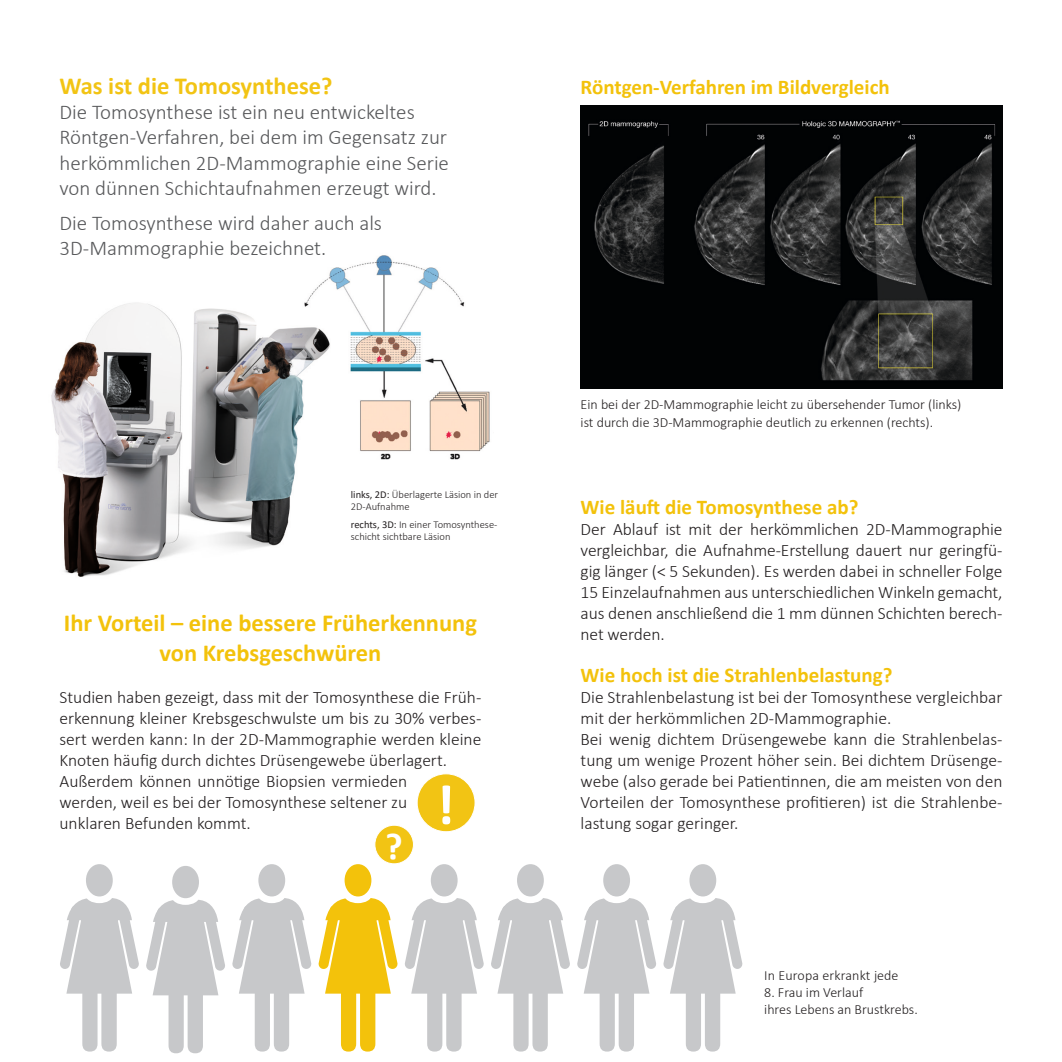
<style>
.page{position:relative;width:1062px;height:1062px;background:#fff}
.page>*{position:absolute;margin:0;border:0;box-sizing:border-box;transform-origin:0 0}
.t1{font:700 57.05px "Calibri";color:#fff}
.t2{font:700 37.98px "Calibri";color:#fff}
.t3{font:700 24.5px/29.8px "Calibri";color:#f3c20b;text-align:center}
.t4{font:700 24.5px "Calibri";color:#f2c414}
.t5{font:300 21px/25.2px "Calibri";color:#57585a}
.t6{font:700 21px "Calibri";color:#f3c20b}
.t7{font:300 17.5px/21px "Calibri";color:#231f20;text-align:justify}
.t8{font:300 14px/16.8px "Calibri";color:#231f20}
.t9{font:300 10.5px/12.6px "Calibri";color:#231f20}
.s1{font-weight:400}
</style>
<div class="page">
<img style="left:316px;top:255px;width:174px;height:205px">
<img style="left:51px;top:289px;width:309px;height:288px">
<img style="left:580px;top:105px;width:423px;height:283px">
<svg style="left:146px;top:866px;width:79px;height:187px"></svg>
<svg style="left:232px;top:864px;width:80px;height:187px"></svg>
<svg style="left:318px;top:864px;width:80px;height:187px"></svg>
<svg style="left:405px;top:864px;width:79px;height:187px"></svg>
<svg style="left:491px;top:864px;width:79px;height:187px"></svg>
<svg style="left:577px;top:864px;width:79px;height:187px"></svg>
<svg style="left:663px;top:864px;width:80px;height:187px"></svg>
<div style="left:375px;top:825px;width:38px;height:38px;background:#f2c414;border-radius:50%"></div>
<div style="left:375px;top:825px;width:39px;height:39px;border:1px solid #fff;border-radius:50%"></div>
<div style="left:417px;top:774px;width:58px;height:57px;background:#f2c414;border-radius:50%"></div>
<div style="left:417px;top:773px;width:58px;height:59px;border:1px solid #fff;border-radius:50%"></div>
<svg style="left:60px;top:864px;width:79px;height:187px"></svg>
<p class="t4" style="left:60px;top:68px;width:274px">Was ist die Tomosynthese?</p>
<p class="t5" style="left:60px;top:99px;width:391px">Die Tomosynthese ist ein neu entwickeltes Röntgen-Verfahren, bei dem im Gegensatz zur herkömmlichen 2D-Mammographie eine Serie von dünnen Schichtaufnahmen erzeugt wird.</p>
<p class="t5" style="left:60px;top:210px;width:324px">Die Tomosynthese wird daher auch als<br>3D-Mammographie bezeichnet.</p>
<p class="t9" style="left:351px;top:488px;width:149px"><span class="s1">links, 2D:</span> Überlagerte Läsion in der<br>2D-Aufnahme</p>
<p class="t9" style="left:351px;top:518px;width:148px"><span class="s1">rechts, 3D:</span> In einer Tomosynthese&shy;schicht sichtbare Läsion</p>
<p class="t3" style="left:64px;top:608px;width:414px">Ihr Vorteil – eine bessere Früherkennung von Krebsgeschwüren</p>
<p class="t7" style="left:60px;top:686px;width:423px">Studien haben gezeigt, dass mit der Tomosynthese die Früh&shy;erkennung kleiner Krebsgeschwulste um bis zu 30% verbes&shy;sert werden kann: In der 2D-Mammographie werden kleine Knoten häufig durch dichtes Drüsengewebe überlagert.</p>
<p class="t7" style="left:60px;top:770px;width:349px">Außerdem können unnötige Biopsien vermieden werden, weil es bei der Tomosynthese seltener zu unklaren Befunden kommt.</p>
<p class="t1" style="left:436px;top:764px;width:20px">!</p>
<p class="t2" style="left:385px;top:819px;width:19px">?</p>
<p class="t6" style="left:580px;top:72px;width:311px">Röntgen-Verfahren im Bildvergleich</p>
<p class="t8" style="left:580px;top:395px;width:382px;line-height:17.5px">Ein bei der 2D-Mammographie leicht zu übersehender Tumor (links) ist durch die 3D-Mammographie deutlich zu erkennen (rechts).</p>
<p class="t6" style="left:580px;top:492px;width:279px">Wie läuft die Tomosynthese ab?</p>
<p class="t7" style="left:580px;top:518px;width:423px">Der Ablauf ist mit der herkömmlichen 2D-Mammographie vergleichbar, die Aufnahme-Erstellung dauert nur geringfü&shy;gig länger (&lt; 5 Sekunden). Es werden dabei in schneller Folge 15 Einzelaufnahmen aus unterschiedlichen Winkeln gemacht, aus denen anschließend die 1 mm dünnen Schichten berech&shy;net werden.</p>
<p class="t6" style="left:580px;top:660px;width:313px">Wie hoch ist die Strahlenbelastung?</p>
<p class="t7" style="left:580px;top:686px;width:423px">Die Strahlenbelastung ist bei der Tomosynthese vergleichbar mit der herkömmlichen 2D-Mammographie.</p>
<p class="t7" style="left:580px;top:728px;width:423px">Bei wenig dichtem Drüsengewebe kann die Strahlenbelas&shy;tung um wenige Prozent höher sein. Bei dichtem Drüsenge&shy;webe (also gerade bei Patientinnen, die am meisten von den Vorteilen der Tomosynthese profitieren) ist die Strahlenbe&shy;lastung sogar geringer.</p>
<p class="t8" style="left:764px;top:967px;width:136px">In Europa erkrankt jede</p>
<p class="t8" style="left:764px;top:984px;width:155px">8. Frau im Verlauf<br>ihres Lebens an Brustkrebs.</p>
</div>
